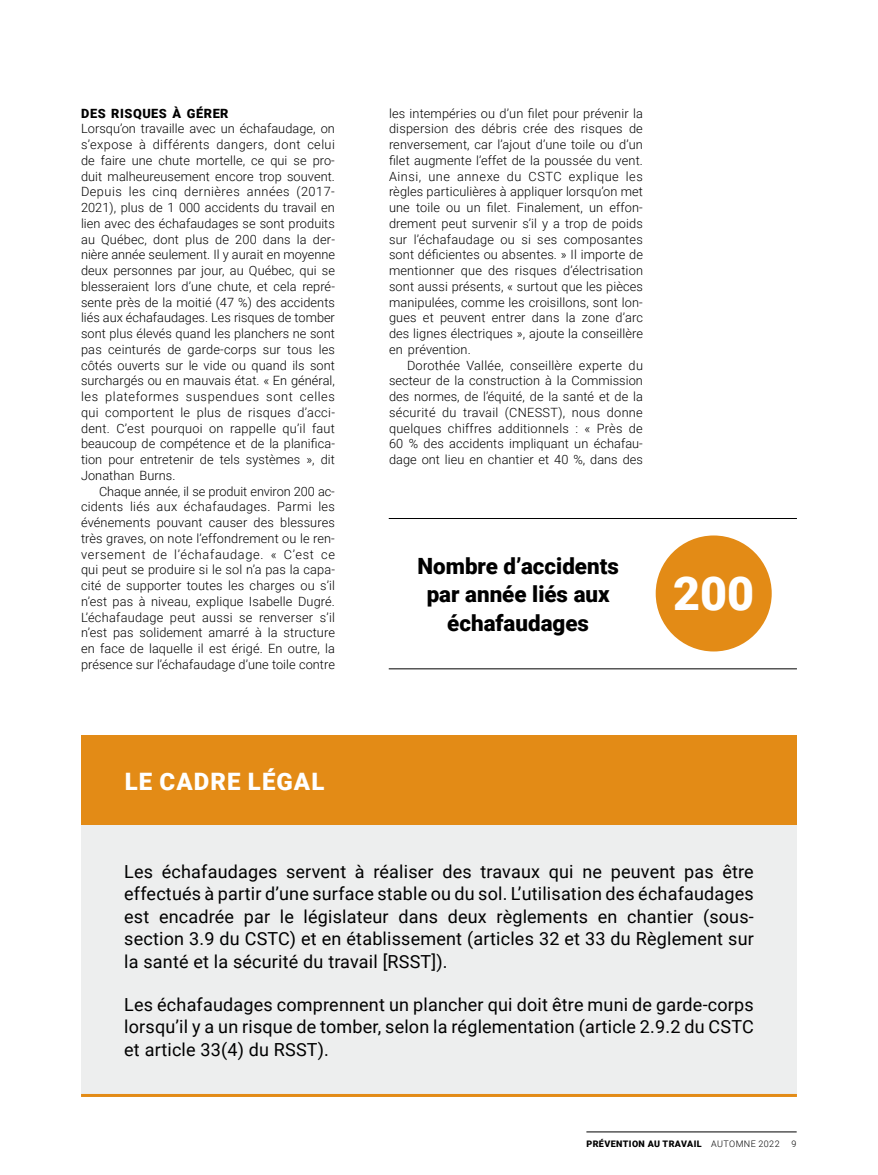
<style>
.page{position:relative;width:878px;height:1175px;background:#fff}
.page>*{position:absolute;margin:0;border:0;box-sizing:border-box;transform-origin:0 0}
.t1{font:900 46.65px "Roboto";color:#fff}
.t2{font:900 24px "Roboto";letter-spacing:.045em;color:#fff}
.t3{font:900 22.35px/28.5px "Roboto";color:#000;text-align:center}
.t4{font:18px/22.5px "Roboto";letter-spacing:.01em;color:#000;text-align:justify}
.t5{font:300 12.75px/15.8px "Roboto";letter-spacing:.005em;color:#000;text-align:justify}
.t6{font:900 12.75px "Roboto";letter-spacing:.04em;color:#000}
.t7{font:900 9px "Roboto";letter-spacing:.045em;color:#000}
.t8{font:300 9px "Roboto";color:#000}
.s1{font-weight:300}
</style>
<div class="page">
<hr style="left:586px;top:1131px;width:210px;height:1px;background:#000">
<div style="left:81px;top:735px;width:715px;height:91px;background:#e38b16"></div>
<div style="left:81px;top:826px;width:715px;height:268px;background:#edeeee"></div>
<hr style="left:81px;top:1094px;width:715px;height:2px;background:#e38b16">
<div style="left:655px;top:535px;width:116px;height:116px;background:#e38b16;border-radius:50%"></div>
<hr style="left:389px;top:518px;width:407px;height:1px;background:#000">
<hr style="left:389px;top:668px;width:407px;height:1px;background:#000">
<p class="t6" style="left:81px;top:104px;width:149px">DES RISQUES À GÉRER</p>
<p class="t5" style="left:81px;top:120px;width:255px">Lorsqu’on travaille avec un échafaudage, on s’expose à différents dangers, dont celui de faire une chute mortelle, ce qui se pro&shy;duit malheureusement encore trop souvent.<br>Depuis les cinq dernières années (2017- 2021), plus de 1 000 accidents du travail en lien avec des échafaudages se sont produits au Québec, dont plus de 200 dans la der&shy;nière année seulement. Il y aurait en moyenne deux personnes par jour, au Québec, qui se blesseraient lors d’une chute, et cela repré&shy;sente près de la moitié (47 %) des accidents liés aux échafaudages. Les risques de tomber sont plus élevés quand les planchers ne sont pas ceinturés de garde-corps sur tous les côtés ouverts sur le vide ou quand ils sont surchargés ou en mauvais état. « En général, les plateformes suspendues sont celles qui comportent le plus de risques d’acci&shy;dent. C’est pourquoi on rappelle qu’il faut beaucoup de compétence et de la planifica&shy;tion pour entretenir de tels systèmes », dit Jonathan Burns.</p>
<p class="t5" style="left:81px;top:483px;width:255px;text-indent:18px">Chaque année, il se produit environ 200 ac&shy;cidents liés aux échafaudages. Parmi les événements pouvant causer des blessures très graves, on note l’effondrement ou le ren&shy;versement de l’échafaudage. « C’est ce qui peut se produire si le sol n’a pas la capa&shy;cité de supporter toutes les charges ou s’il n’est pas à niveau, explique Isabelle Dugré.<br>L’échafaudage peut aussi se renverser s’il n’est pas solidement amarré à la structure en face de laquelle il est érigé. En outre, la présence sur l’échafaudage d’une toile contre</p>
<h2 class="t2" style="left:125px;top:764px;width:201px">LE CADRE LÉGAL</h2>
<p class="t5" style="left:389px;top:105px;width:255px">les intempéries ou d’un filet pour prévenir la dispersion des débris crée des risques de renversement, car l’ajout d’une toile ou d’un filet augmente l’effet de la poussée du vent.<br>Ainsi, une annexe du CSTC explique les règles particulières à appliquer lorsqu’on met une toile ou un filet. Finalement, un effon&shy;drement peut survenir s’il y a trop de poids sur l’échafaudage ou si ses composantes sont déficientes ou absentes. » Il importe de mentionner que des risques d’électrisation sont aussi présents, « surtout que les pièces manipulées, comme les croisillons, sont lon&shy;gues et peuvent entrer dans la zone d’arc des lignes électriques », ajoute la conseillère en prévention.</p>
<p class="t5" style="left:389px;top:357px;width:255px;text-indent:18px">Dorothée Vallée, conseillère experte du secteur de la construction à la Commission des normes, de l’équité, de la santé et de la sécurité du travail (CNESST), nous donne quelques chiffres additionnels : « Près de 60 % des accidents impliquant un échafau&shy;dage ont lieu en chantier et 40 %, dans des</p>
<h3 class="t3" style="left:417px;top:550px;width:203px">Nombre d’accidents par année liés aux échafaudages</h3>
<h1 class="t1" style="left:673px;top:560px;width:83px">200</h1>
<p class="t4" style="left:124px;top:859px;width:631px">Les échafaudages servent à réaliser des travaux qui ne peuvent pas être effectués à partir d’une surface stable ou du sol. L’utilisation des échafaudages est encadrée par le législateur dans deux règlements en chantier (sous&shy;section 3.9 du CSTC) et en établissement (articles 32 et 33 du Règlement sur la santé et la sécurité du travail [RSST]).</p>
<h3 class="t4" style="left:124px;top:992px;width:631px">Les échafaudages comprennent un plancher qui doit être muni de garde-corps lorsqu’il y a un risque de tomber, selon la réglementation (article 2.9.2 du CSTC et article 33(4) du RSST).</h3>
<p class="t7" style="left:586px;top:1137px;width:195px">PRÉVENTION AU TRAVAIL <span class="s1">AUTOMNE 2022</span></p>
<p class="t8" style="left:791px;top:1137px;width:6px">9</p>
</div>
